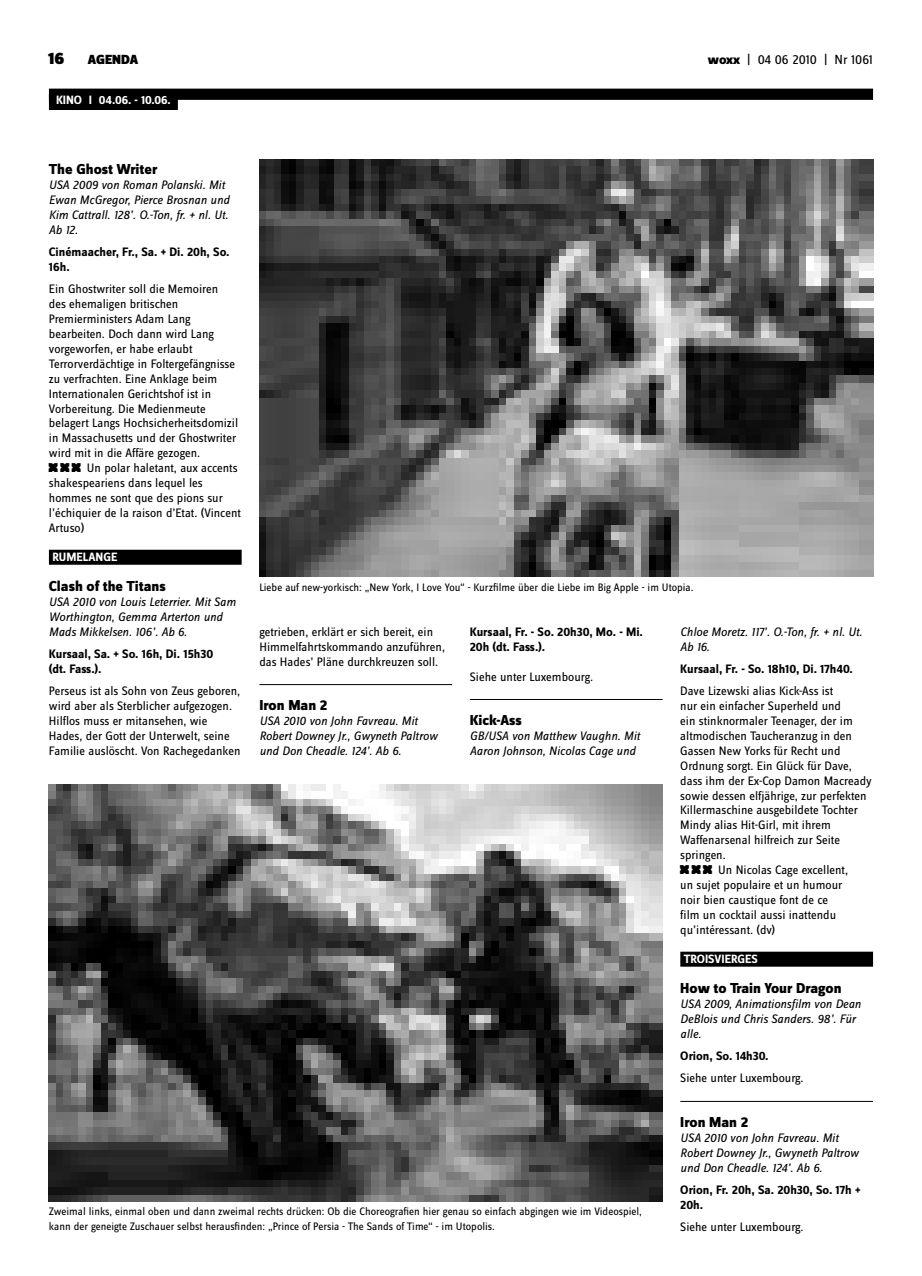
<style>
.page{position:relative;width:922px;height:1276px;background:#fff}
.page>*{position:absolute;margin:0;border:0;box-sizing:border-box;transform-origin:0 0}
.t1{font:32.5px "woxx";letter-spacing:-.14em;color:#000}
.t2{font:900 17.5px "Zine Sans Dis";color:#000}
.t3{font:800 15px "Zine Sans Dis";color:#000}
.t4{font:13.75px "Zine Sans Dis";color:#000}
.t5{font:900 13.75px "Zine Sans Dis";color:#000}
.t6{font:12.75px/14.9px "Zine Sans Dis";color:#000}
.t7{font:italic 12.75px/14.9px "Zine Sans Dis";color:#000}
.t8{font:700 12.75px/14.9px "Zine Sans Dis";color:#000}
.t9{font:700 12.5px "Zine Sans Dis";color:#fff}
.t10{font:700 12.5px "Zine Sans Dis";letter-spacing:.04em;color:#fff}
.t11{font:11.25px/14.9px "Zine Sans Dis";color:#000}
.s1{font-weight:800}
</style>
<div class="page">
<div style="left:49px;top:89px;width:823px;height:11px;background:#000"></div>
<div style="left:49px;top:550px;width:192px;height:15px;background:#000"></div>
<hr style="left:259px;top:684px;width:193px;height:1px;background:#000">
<hr style="left:469px;top:699px;width:193px;height:1px;background:#000">
<div style="left:680px;top:951px;width:192px;height:15px;background:#000"></div>
<hr style="left:680px;top:1101px;width:192px;height:1px;background:#000">
<div style="left:49px;top:94px;width:129px;height:16px;background:#000"></div>
<img style="left:259px;top:159px;width:613px;height:417px">
<img style="left:49px;top:784px;width:613px;height:417px">
<h2 class="t2" style="left:48px;top:49px;width:18px">16</h2>
<p class="t5" style="left:88px;top:53px;width:52px">AGENDA</p>
<p class="t4" style="left:707px;top:53px;width:167px"><span class="s1">woxx</span> | 04 06 2010 | Nr 1061</p>
<p class="t9" style="left:56px;top:93px;width:116px">KINO I 04.06. - 10.06.</p>
<p class="t3" style="left:49px;top:161px;width:110px">The Ghost Writer</p>
<p class="t7" style="left:49px;top:178px;width:182px">USA 2009 von Roman Polanski. Mit<br>Ewan McGregor, Pierce Brosnan und<br>Kim Cattrall. 128’. O.-Ton, fr. + nl. Ut.<br>Ab 12.</p>
<p class="t8" style="left:49px;top:245px;width:182px">Cinémaacher, Fr., Sa. + Di. 20h, So.<br>16h.</p>
<p class="t6" style="left:49px;top:282px;width:191px">Ein Ghostwriter soll die Memoiren des ehemaligen britischen Premierministers Adam Lang bearbeiten. Doch dann wird Lang vorgeworfen, er habe erlaubt Terrorverdächtige in Foltergefängnisse zu verfrachten. Eine Anklage beim Internationalen Gerichtshof ist in Vorbereitung. Die Medienmeute belagert Langs Hochsicherheitsdomizil in Massachusetts und der Ghostwriter wird mit in die Affäre gezogen.</p>
<h1 class="t1" style="left:49px;top:445px;width:40px">XXX</h1>
<p class="t6" style="left:49px;top:461px;width:193px;text-indent:38px">Un polar haletant, aux accents shakespeariens dans lequel les hommes ne sont que des pions sur l’échiquier de la raison d’Etat. (Vincent<br>Artuso)</p>
<p class="t10" style="left:52px;top:551px;width:66px">Rumelange</p>
<p class="t3" style="left:49px;top:578px;width:118px">Clash of the Titans</p>
<p class="t7" style="left:49px;top:594px;width:188px">USA 2010 von Louis Leterrier. Mit Sam<br>Worthington, Gemma Arterton und<br>Mads Mikkelsen. 106’. Ab 6.</p>
<p class="t8" style="left:49px;top:647px;width:166px">Kursaal, Sa. + So. 16h, Di. 15h30 (dt. Fass.).</p>
<p class="t6" style="left:49px;top:684px;width:193px">Perseus ist als Sohn von Zeus geboren, wird aber als Sterblicher aufgezogen.<br>Hilflos muss er mitansehen, wie Hades, der Gott der Unterwelt, seine Familie auslöscht. Von Rachegedanken</p>
<p class="t11" style="left:259px;top:580px;width:435px">Liebe auf new-yorkisch: „New York, I Love You“ - Kurzfilme über die Liebe im Big Apple - im Utopia.</p>
<p class="t7" style="left:680px;top:624px;width:183px">Chloe Moretz. 117’. O.-Ton, fr. + nl. Ut.<br>Ab 16.</p>
<p class="t8" style="left:680px;top:662px;width:174px">Kursaal, Fr. - So. 18h10, Di. 17h40.</p>
<p class="t6" style="left:680px;top:684px;width:193px">Dave Lizewski alias Kick-Ass ist<br>nur ein einfacher Superheld und<br>ein stinknormaler Teenager, der im altmodischen Taucheranzug in den<br>Gassen New Yorks für Recht und<br>Ordnung sorgt. Ein Glück für Dave, dass ihm der Ex-Cop Damon Macready sowie dessen elfjährige, zur perfekten<br>Killermaschine ausgebildete Tochter<br>Mindy alias Hit-Girl, mit ihrem<br>Waffenarsenal hilfreich zur Seite springen.</p>
<h1 class="t1" style="left:680px;top:847px;width:40px">XXX</h1>
<p class="t8" style="left:469px;top:625px;width:174px">Kursaal, Fr. - So. 20h30, Mo. - Mi.<br>20h (dt. Fass.).</p>
<p class="t6" style="left:469px;top:669px;width:125px">Siehe unter Luxembourg.</p>
<p class="t3" style="left:469px;top:712px;width:53px">Kick-Ass</p>
<p class="t7" style="left:469px;top:728px;width:171px">GB/USA von Matthew Vaughn. Mit<br>Aaron Johnson, Nicolas Cage und</p>
<p class="t6" style="left:259px;top:625px;width:187px">getrieben, erklärt er sich bereit, ein<br>Himmelfahrtskommando anzuführen, das Hades’ Pläne durchkreuzen soll.</p>
<p class="t3" style="left:259px;top:697px;width:69px">Iron Man 2</p>
<p class="t7" style="left:259px;top:713px;width:180px">USA 2010 von John Favreau. Mit<br>Robert Downey Jr., Gwyneth Paltrow und Don Cheadle. 124’. Ab 6.</p>
<p class="t6" style="left:680px;top:863px;width:169px;text-indent:38px">Un Nicolas Cage excellent, un sujet populaire et un humour noir bien caustique font de ce film un cocktail aussi inattendu qu’intéressant. (dv)</p>
<p class="t9" style="left:683px;top:952px;width:75px">Troisvierges</p>
<p class="t3" style="left:680px;top:980px;width:163px">How to Train Your Dragon</p>
<p class="t7" style="left:680px;top:996px;width:182px">USA 2009, Animationsfilm von Dean<br>DeBlois und Chris Sanders. 98’. Für alle.</p>
<p class="t8" style="left:680px;top:1049px;width:90px">Orion, So. 14h30.</p>
<p class="t6" style="left:680px;top:1071px;width:125px">Siehe unter Luxembourg.</p>
<p class="t3" style="left:680px;top:1114px;width:69px">Iron Man 2</p>
<p class="t7" style="left:680px;top:1130px;width:180px">USA 2010 von John Favreau. Mit<br>Robert Downey Jr., Gwyneth Paltrow und Don Cheadle. 124’. Ab 6.</p>
<p class="t8" style="left:680px;top:1183px;width:182px">Orion, Fr. 20h, Sa. 20h30, So. 17h +<br>20h.</p>
<p class="t6" style="left:680px;top:1220px;width:125px">Siehe unter Luxembourg.</p>
<p class="t11" style="left:49px;top:1205px;width:594px">Zweimal links, einmal oben und dann zweimal rechts drücken: Ob die Choreografien hier genau so einfach abgingen wie im Videospiel, kann der geneigte Zuschauer selbst herausfinden: „Prince of Persia - The Sands of Time“ - im Utopolis.</p>
</div>
